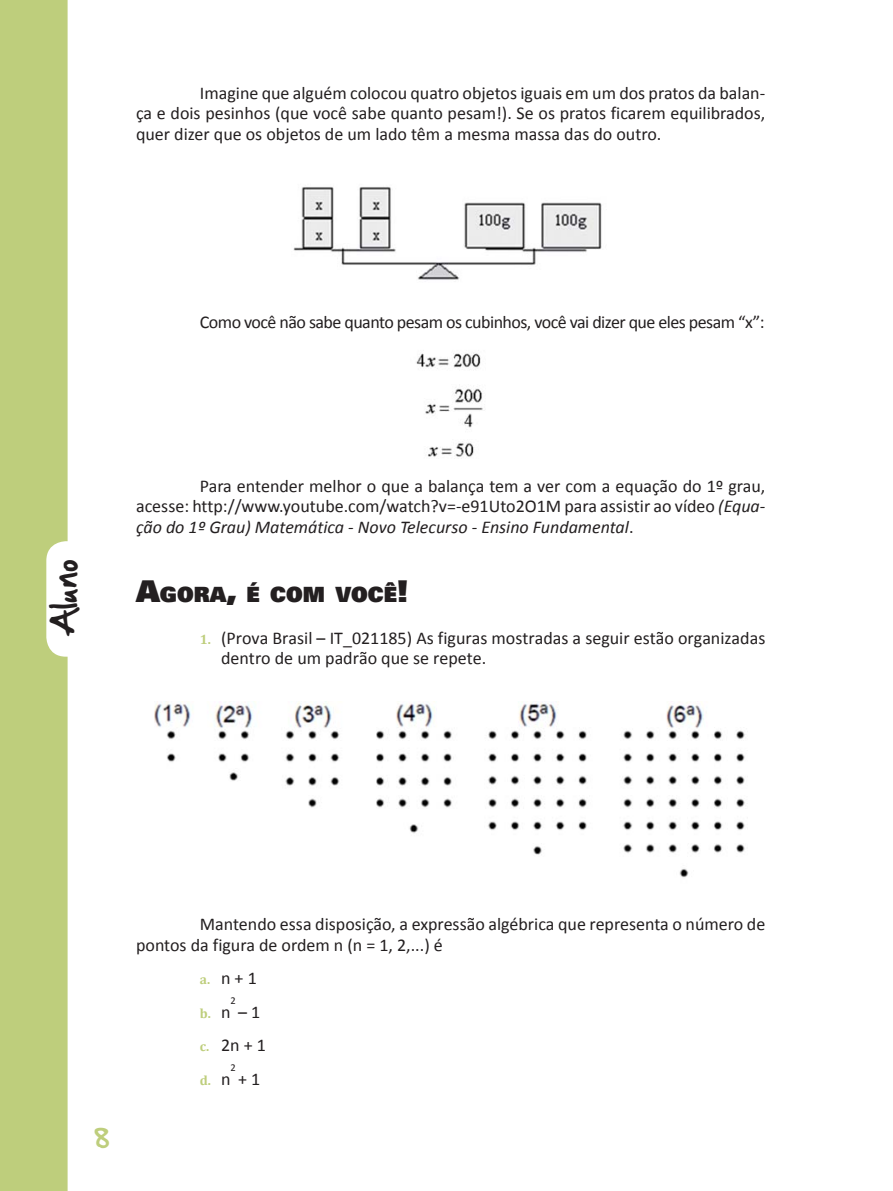
<style>
.page{position:relative;width:893px;height:1191px;background:#fff}
.page>*{position:absolute;margin:0;border:0;box-sizing:border-box;transform-origin:0 0}
.t1{font:30px "Hand Of Sean";color:#231f20}
.t2{font:24px "Hand Of Sean";color:#bece7c}
.t3{font:900 21px "Univers";color:#231f20}
.t4{font:18px/20.7px "Calibri";color:#231f20}
.t5{font:18px "Calibri";letter-spacing:-.03em;color:#231f20}
.t6{font:700 13.5px "Cambria";color:#bece7c}
.t7{font:10.5px "Calibri";color:#231f20}
.s1{font-style:italic}
.s2{font-size:30px}
.s3{font-family:"Cambria";font-weight:700;font-size:13.5px;color:#bece7c}
.s4{font-family:"Calibri";font-weight:400;font-size:18px;color:#231f20}
</style>
<div class="page">
<div style="left:0;top:0;width:68px;height:1190px;background:#bece7c"></div>
<img style="left:293px;top:186px;width:309px;height:94px">
<img style="left:416px;top:353px;width:67px;height:104px">
<img style="left:154px;top:701px;width:591px;height:177px">
<p class="t4" style="left:136px;top:84px;width:631px;text-align:justify;text-indent:64px">Imagine que alguém colocou quatro objetos iguais em um dos pratos da balan&shy;ça e dois pesinhos (que você sabe quanto pesam!). Se os pratos ficarem equilibrados, quer dizer que os objetos de um lado têm a mesma massa das do outro.</p>
<p class="t5" style="left:200px;top:314px;width:566px">Como você não sabe quanto pesam os cubinhos, você vai dizer que eles pesam “x”:</p>
<h1 class="t1" style="left:38px;top:637px;width:80px;rotate:-90deg">Aluno</h1>
<p class="t4" style="left:136px;top:477px;width:631px;text-align:justify;text-indent:64px">Para entender melhor o que a balança tem a ver com a equação do 1º grau, acesse: http://www.youtube.com/watch?v=-e91Uto2O1M para assistir ao vídeo <span class="s1">(Equa&shy;ção do 1º Grau) Matemática - Novo Telecurso - Ensino Fundamental</span>.</p>
<p class="t3" style="left:136px;top:586px;width:274px"><span class="s2">A</span>GORA<span class="s2">,</span> É COM VOCÊ<span class="s2">!</span></p>
<p class="t4" style="left:221px;top:628px;width:546px;text-indent:-21px"><span class="s3">1.</span> (Prova Brasil – IT_021185) As figuras mostradas a seguir estão organizadas dentro de um padrão que se repete.</p>
<h2 class="t2" style="left:94px;top:1115px;width:17px">8</h2>
<p class="t4" style="left:136px;top:915px;width:631px;text-indent:64px">Mantendo essa disposição, a expressão algébrica que representa o número de pontos da figura de ordem n (n = 1, 2,...) é</p>
<p class="t4" style="left:200px;top:969px;width:58px"><span class="s3">a.</span> n + 1</p>
<p class="t6" style="left:200px;top:1005px;width:32px">b. <span class="s4">n</span></p>
<p class="t7" style="left:231px;top:996px;width:7px">2</p>
<p class="t4" style="left:200px;top:996px;width:68px;line-height:33.5px;text-indent:38px">– 1 <span class="s3">c.</span> 2n + 1</p>
<p class="t6" style="left:200px;top:1071px;width:32px">d. <span class="s4">n</span></p>
<p class="t7" style="left:231px;top:1063px;width:7px">2</p>
<p class="t4" style="left:238px;top:1069px;width:24px">+ 1</p>
</div>
